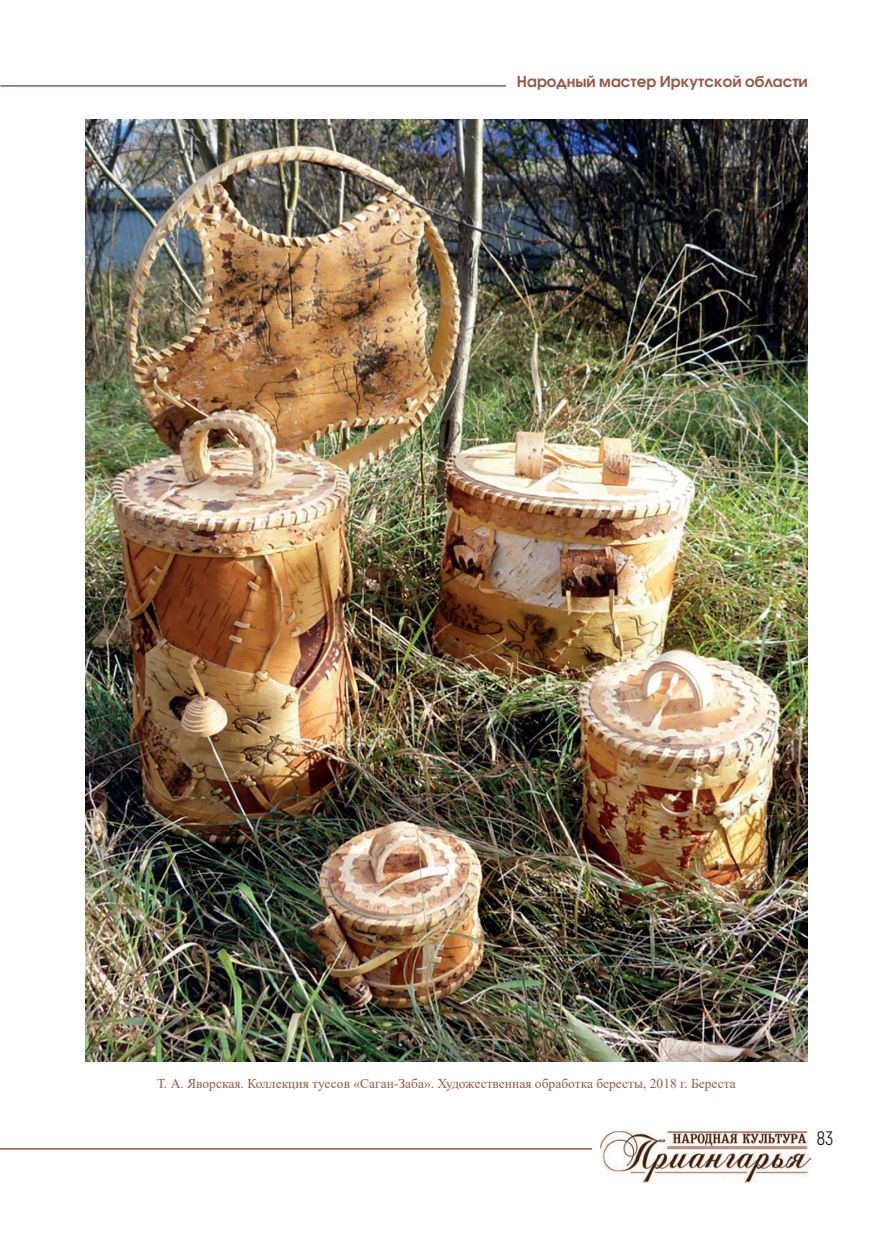
<style>
.page{position:relative;width:893px;height:1234px;background:#fff}
.page>*{position:absolute;margin:0;border:0;box-sizing:border-box;transform-origin:0 0}
.t1{font:19.5px "Akrobat";color:#231f20}
.t2{font:700 15px "Avant Garde Gothic C";color:#985845}
.t3{font:13.5px "Times New Roman";color:#985845}
</style>
<div class="page">
<hr style="left:0;top:85px;width:506px;height:2px;background:#985845">
<hr style="left:0;top:1147px;width:592px;height:2px;background:#985845">
<img style="left:600px;top:1131px;width:211px;height:50px">
<img style="left:85px;top:119px;width:723px;height:942px">
<p class="t2" style="left:517px;top:72px;width:292px">Народный мастер Иркутской области</p>
<p class="t3" style="left:157px;top:1073px;width:580px">Т. А. Яворская. Коллекция туесов «Саган-Заба». Художественная обработка бересты, 2018 г. Береста</p>
<h1 class="t1" style="left:817px;top:1126px;width:18px">83</h1>
</div>
